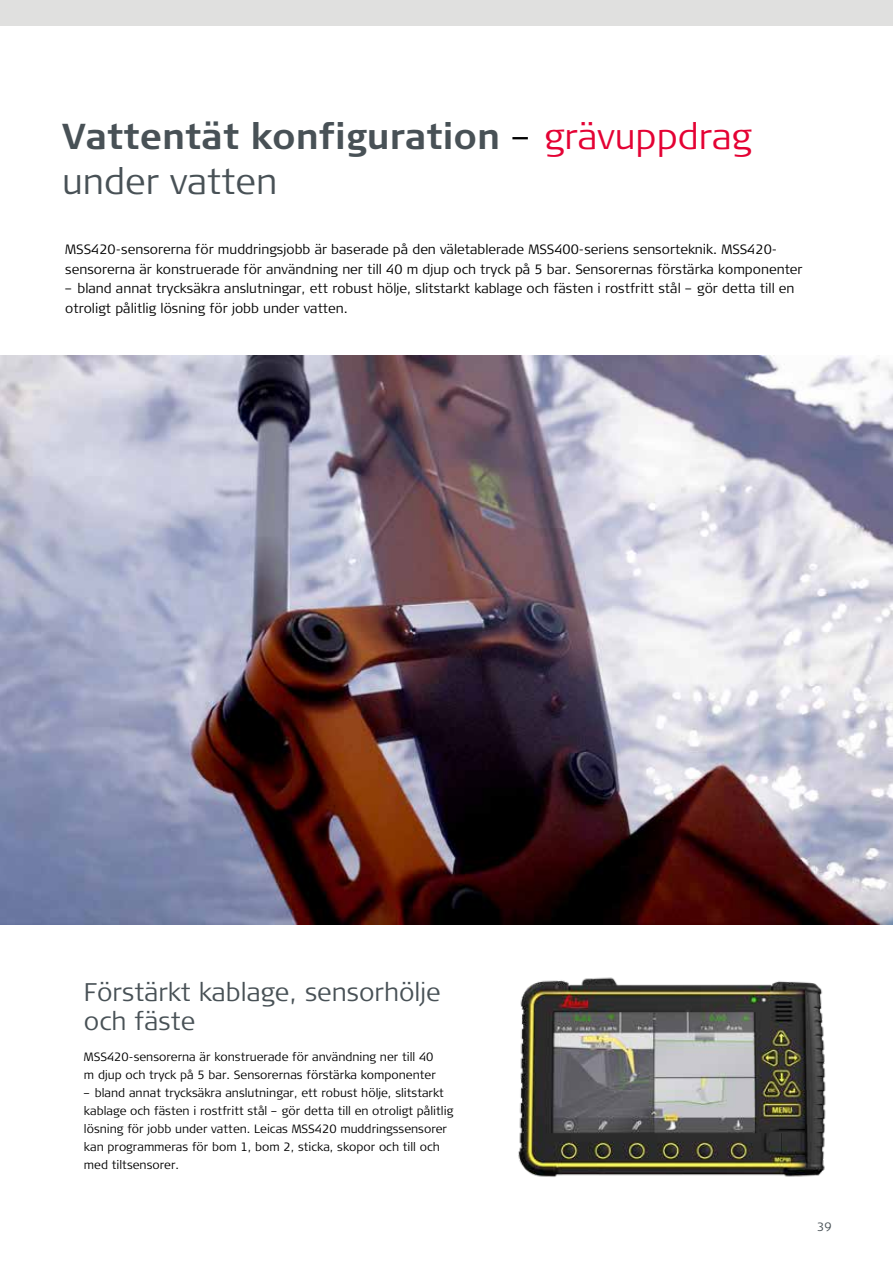
<style>
.page{position:relative;width:893px;height:1263px;background:#fff}
.page>*{position:absolute;margin:0;border:0;box-sizing:border-box;transform-origin:0 0}
.t1{font:700 36px/45px "Signa Column";color:#485156}
.t2{font:300 25.5px/28.5px "Signa Column";color:#485156}
.t3{font:300 13.5px/19.5px "Signa Column";color:#000}
.t4{font:300 12px/18px "Signa Column";color:#000}
.t5{font:300 12px "Signa Column";color:#485156}
.s1{font-weight:300;color:#000}
.s2{font-weight:300;color:#e40234}
.s3{font-weight:300}
</style>
<div class="page">
<div style="left:0;top:0;width:893px;height:26px;background:#e0e0df"></div>
<img style="left:0;top:0;width:1px;height:1263px">
<img style="left:1px;top:356px;width:892px;height:568px">
<img style="left:518px;top:977px;width:308px;height:200px">
<h1 class="t1" style="left:62px;top:115px;width:691px">Vattentät konfiguration <span class="s1">–</span> <span class="s2">grävuppdrag </span><span class="s3">under vatten</span></h1>
<p class="t3" style="left:65px;top:240px;width:739px">MSS420-sensorerna för muddringsjobb är baserade på den väletablerade MSS400-seriens sensorteknik. MSS420- sensorerna är konstruerade för användning ner till 40 m djup och tryck på 5 bar. Sensorernas förstärka komponenter</p>
<p class="t3" style="left:65px;top:279px;width:731px">– bland annat trycksäkra anslutningar, ett robust hölje, slitstarkt kablage och fästen i rostfritt stål – gör detta till en otroligt pålitlig lösning för jobb under vatten.</p>
<h2 class="t2" style="left:84px;top:979px;width:358px">Förstärkt kablage, sensorhölje och fäste</h2>
<p class="t4" style="left:84px;top:1048px;width:353px">MSS420-sensorerna är konstruerade för användning ner till 40 m djup och tryck på 5 bar. Sensorernas förstärka komponenter</p>
<p class="t4" style="left:84px;top:1084px;width:371px">– bland annat trycksäkra anslutningar, ett robust hölje, slitstarkt kablage och fästen i rostfritt stål – gör detta till en otroligt pålitlig lösning för jobb under vatten. Leicas MSS420 muddringssensorer kan programmeras för bom 1, bom 2, sticka, skopor och till och med tiltsensorer.</p>
<p class="t5" style="left:817px;top:1219px;width:16px">39</p>
</div>
